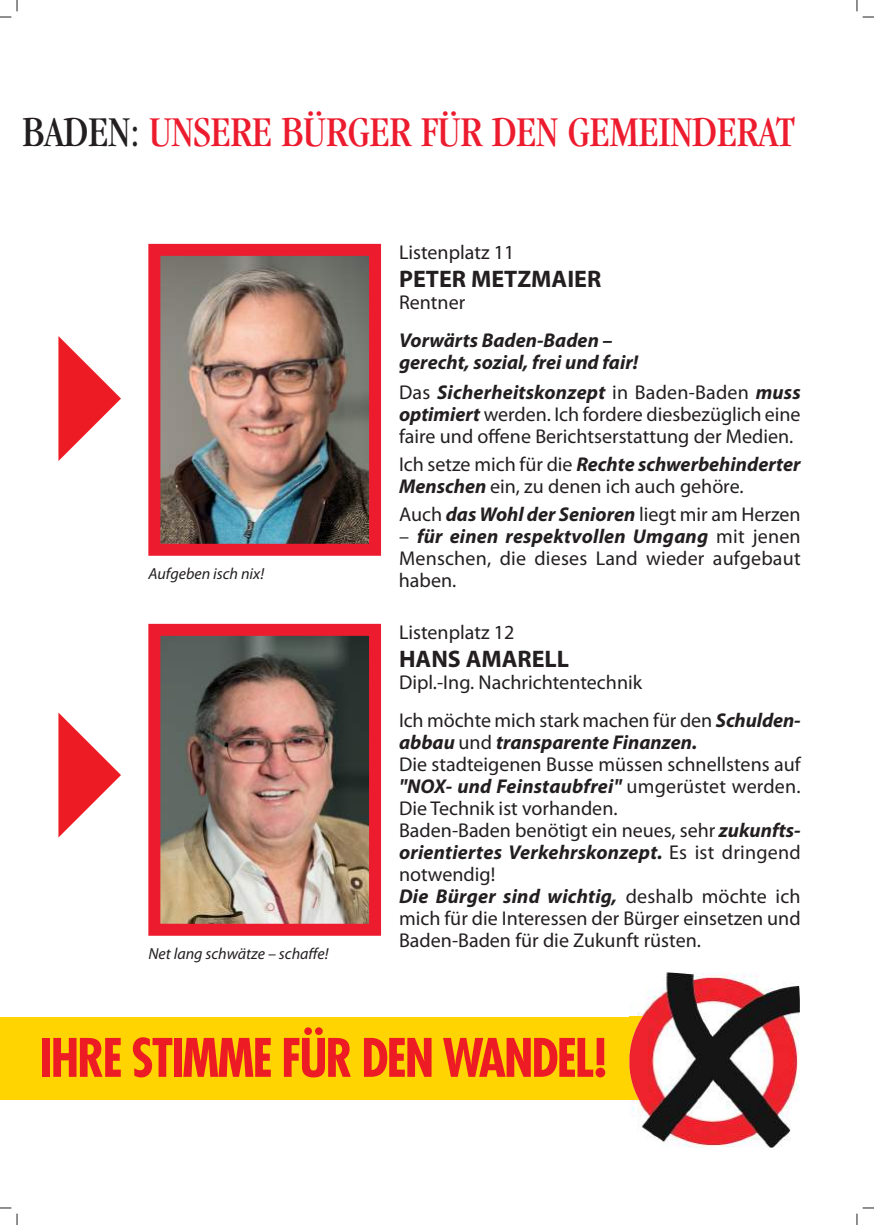
<style>
.page{position:relative;width:874px;height:1225px;background:#fff}
.page>*{position:absolute;margin:0;border:0;box-sizing:border-box;transform-origin:0 0}
.t1{font:700 condensed 51.6px "Futura LT";letter-spacing:-.04em;color:#ed1c24}
.t2{font:condensed 44px "Garamond";color:#ed1b2e}
.t3{font:700 24px "Myriad Pro";color:#231f20}
.t4{font:20px/22px "Myriad Pro";color:#231f20}
.t5{font:italic 700 20px/22px "Myriad Pro";color:#231f20}
.t6{font:italic 16px "Myriad Pro";color:#231f20}
.s1{color:#231f20}
.s2{font-weight:700;font-style:italic}
</style>
<div class="page">
<svg style="left:856px;top:1207px;width:17px;height:17px"></svg>
<div style="left:0;top:1017px;width:647px;height:83px;background:#ffd400"></div>
<img style="left:629px;top:972px;width:170px;height:175px">
<img style="left:629px;top:1017px;width:18px;height:83px">
<img style="left:161px;top:637px;width:207px;height:285px">
<div style="left:148px;top:624px;width:233px;height:311px;border:12px solid #ed1b2e"></div>
<img style="left:161px;top:257px;width:207px;height:286px">
<div style="left:148px;top:244px;width:233px;height:312px;border:12px solid #ed1b2e"></div>
<h2 class="t2" style="left:22px;top:115px;width:774px"><span class="s1">BADEN:</span> UNSERE BÜRGER FÜR DEN GEMEINDERAT</h2>
<p class="t6" style="left:148px;top:568px;width:117px">Aufgeben isch nix!</p>
<p class="t6" style="left:148px;top:947px;width:182px">Net lang schwätze – schaffe!</p>
<p class="t4" style="left:399px;top:243px;width:117px">Listenplatz 11</p>
<p class="t3" style="left:399px;top:270px;width:204px">PETER METZMAIER</p>
<p class="t4" style="left:399px;top:293px;width:68px">Rentner</p>
<p class="t5" style="left:399px;top:331px;width:240px">Vorwärts Baden-Baden – gerecht, sozial, frei und fair!</p>
<p class="t4" style="left:399px;top:383px;width:403px;text-align:justify">Das <span class="s2">Sicherheitskonzept</span> in Baden-Baden <span class="s2">muss optimiert</span> werden. Ich fordere diesbezüglich eine faire und offene Berichtserstattung der Medien.</p>
<p class="t4" style="left:399px;top:455px;width:403px">Ich setze mich für die <span class="s2">Rechte schwerbehinderter<br>Menschen</span> ein, zu denen ich auch gehöre.</p>
<p class="t4" style="left:399px;top:505px;width:403px">Auch <span class="s2">das Wohl der Senioren</span> liegt mir am Herzen</p>
<p class="t4" style="left:398px;top:527px;width:403px;text-align:justify">– <span class="s2">für einen respektvollen Umgang</span> mit jenen Menschen, die dieses Land wieder aufgebaut haben.</p>
<p class="t4" style="left:399px;top:623px;width:117px">Listenplatz 12</p>
<p class="t3" style="left:399px;top:650px;width:171px">HANS AMARELL</p>
<p class="t4" style="left:399px;top:665px;width:403px;line-height:38px">Dipl.-Ing. Nachrichtentechnik<br>Ich möchte mich stark machen für den <span class="s2">Schulden-</span></p>
<p class="t4" style="left:399px;top:733px;width:403px"><span class="s2">abbau</span> und <span class="s2">transparente Finanzen.<br></span>Die stadteigenen Busse müssen schnellstens auf <span class="s2">"NOX- und Feinstaubfrei"</span> umgerüstet werden.<br>Die Technik ist vorhanden.<br>Baden-Baden benötigt ein neues, sehr <span class="s2">zukunfts&shy;orientiertes Verkehrskonzept.</span> Es ist dringend notwendig!<br><span class="s2">Die Bürger sind wichtig,</span> deshalb möchte ich mich für die Interessen der Bürger einsetzen und Baden-Baden für die Zukunft rüsten.</p>
<h1 class="t1" style="left:39px;top:1034px;width:568px">IHRE STIMME FÜR DEN WANDEL!</h1>
</div>
